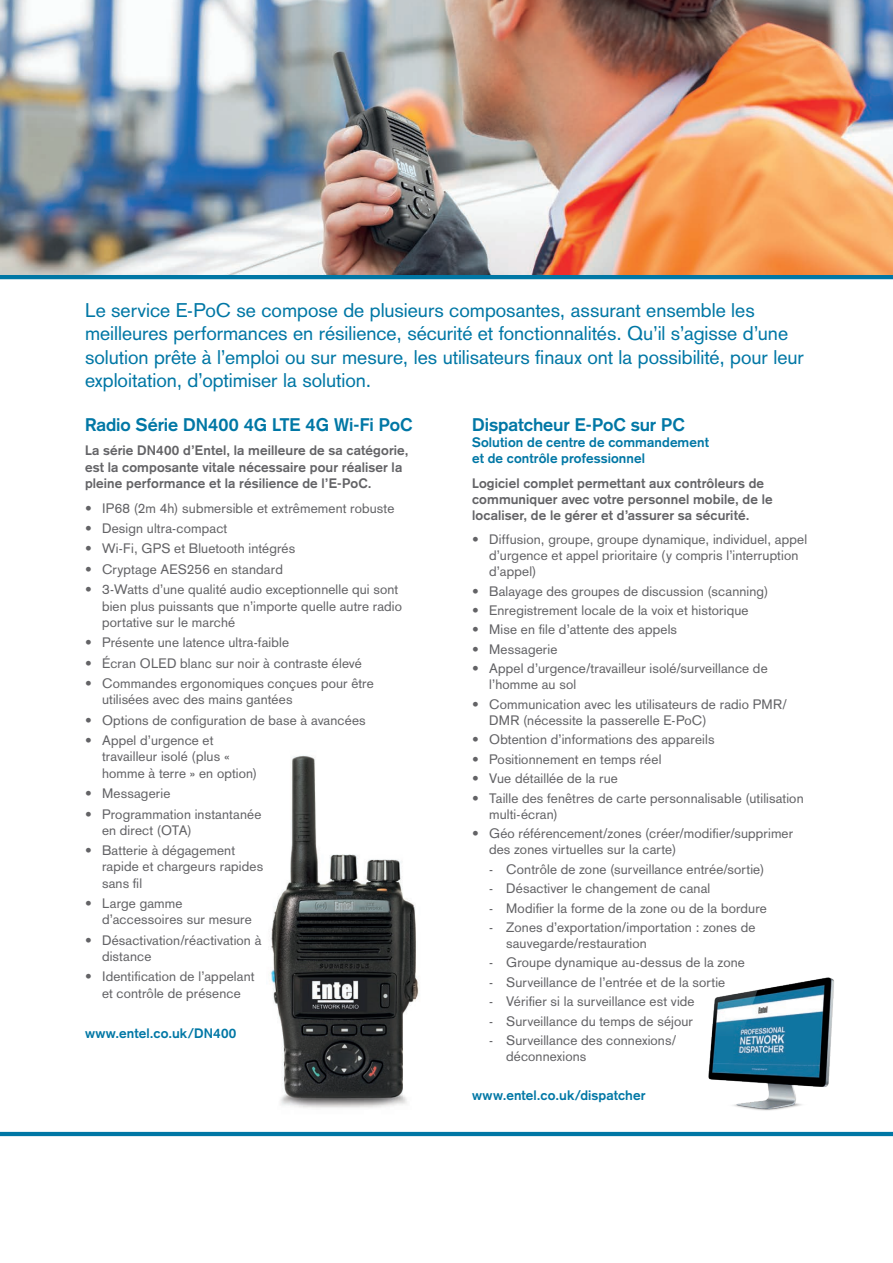
<style>
.page{position:relative;width:893px;height:1263px;background:#fff}
.page>*{position:absolute;margin:0;border:0;box-sizing:border-box;transform-origin:0 0}
.t1{font:19.5px/23.4px "Akzidenz Grotesk";color:#0077a5}
.t2{font:700 18px "Akzidenz Grotesk";color:#0077a5}
.t3{font:13.5px/16.2px "Akzidenz Grotesk";letter-spacing:.01em;color:#636366}
.t4{font:700 13.5px/16.2px "Akzidenz Grotesk";letter-spacing:.01em;color:#636366}
.t5{font:700 13.5px/16.2px "Akzidenz Grotesk";letter-spacing:.01em;color:#0077a5}
</style>
<div class="page">
<img style="left:0;top:0;width:893px;height:275px">
<img style="left:270px;top:755px;width:149px;height:353px">
<hr style="left:0;top:275px;width:893px;height:4px;background:#0077a5">
<hr style="left:0;top:1132px;width:893px;height:4px;background:#0077a5">
<img style="left:701px;top:977px;width:157px;height:155px">
<p class="t1" style="left:85px;top:298px;width:720px">Le service E-PoC se compose de plusieurs composantes, assurant ensemble les meilleures performances en résilience, sécurité et fonctionnalités. Qu’il s’agisse d’une solution prête à l’emploi ou sur mesure, les utilisateurs finaux ont la possibilité, pour leur exploitation, d’optimiser la solution.</p>
<h2 class="t2" style="left:85px;top:414px;width:329px">Radio Série DN400 4G LTE 4G Wi-Fi PoC</h2>
<p class="t4" style="left:85px;top:442px;width:325px">La série DN400 d’Entel, la meilleure de sa catégorie, est la composante vitale nécessaire pour réaliser la pleine performance et la résilience de l’E-PoC.</p>
<p class="t3" style="left:85px;top:500px;width:311px">• IP68 (2m 4h) submersible et extrêmement robuste</p>
<p class="t3" style="left:85px;top:520px;width:144px">• Design ultra-compact</p>
<p class="t3" style="left:85px;top:541px;width:212px">• Wi-Fi, GPS et Bluetooth intégrés</p>
<p class="t3" style="left:85px;top:561px;width:199px">• Cryptage AES256 en standard</p>
<p class="t3" style="left:102px;top:581px;width:302px;text-indent:-17px">• 3-Watts d’une qualité audio exceptionnelle qui sont bien plus puissants que n’importe quelle autre radio portative sur le marché</p>
<p class="t3" style="left:85px;top:634px;width:206px">• Présente une latence ultra-faible</p>
<p class="t3" style="left:85px;top:655px;width:278px">• Écran OLED blanc sur noir à contraste élevé</p>
<p class="t3" style="left:102px;top:675px;width:273px;text-indent:-17px">• Commandes ergonomiques conçues pour être utilisées avec des mains gantées</p>
<p class="t3" style="left:85px;top:712px;width:282px">• Options de configuration de base à avancées</p>
<p class="t3" style="left:102px;top:732px;width:157px;text-indent:-17px">• Appel d’urgence et travailleur isolé (plus « homme à terre » en option)</p>
<p class="t3" style="left:85px;top:785px;width:87px">• Messagerie</p>
<p class="t3" style="left:102px;top:806px;width:161px;text-indent:-17px">• Programmation instantanée en direct (OTA)</p>
<p class="t3" style="left:102px;top:842px;width:163px;text-indent:-17px">• Batterie à dégagement rapide et chargeurs rapides sans fil</p>
<p class="t3" style="left:102px;top:895px;width:151px;text-indent:-17px">• Large gamme d’accessoires sur mesure</p>
<p class="t3" style="left:102px;top:932px;width:161px;text-indent:-17px">• Désactivation/réactivation à distance</p>
<p class="t3" style="left:85px;top:968px;width:171px;text-align:center">• Identification de l’appelant et contrôle de présence</p>
<p class="t5" style="left:85px;top:1025px;width:153px">www.entel.co.uk/DN400</p>
<h2 class="t2" style="left:472px;top:414px;width:214px">Dispatcheur E-PoC sur PC</h2>
<p class="t5" style="left:472px;top:434px;width:238px">Solution de centre de commandement et de contrôle professionnel</p>
<p class="t4" style="left:472px;top:475px;width:302px">Logiciel complet permettant aux contrôleurs de communiquer avec votre personnel mobile, de le localiser, de le gérer et d’assurer sa sécurité.</p>
<p class="t3" style="left:489px;top:531px;width:319px;text-indent:-17px">• Diffusion, groupe, groupe dynamique, individuel, appel d’urgence et appel prioritaire (y compris l’interruption d’appel)</p>
<p class="t3" style="left:472px;top:583px;width:298px">• Balayage des groupes de discussion (scanning)</p>
<p class="t3" style="left:472px;top:602px;width:278px">• Enregistrement locale de la voix et historique</p>
<p class="t3" style="left:472px;top:622px;width:206px">• Mise en file d’attente des appels</p>
<p class="t3" style="left:472px;top:641px;width:87px">• Messagerie</p>
<p class="t3" style="left:489px;top:660px;width:280px;text-indent:-17px">• Appel d’urgence/travailleur isolé/surveillance de l’homme au sol</p>
<p class="t3" style="left:489px;top:696px;width:299px;text-indent:-17px">• Communication avec les utilisateurs de radio PMR/<br>DMR (nécessite la passerelle E-PoC)</p>
<p class="t3" style="left:472px;top:731px;width:244px">• Obtention d’informations des appareils</p>
<p class="t3" style="left:472px;top:751px;width:191px">• Positionnement en temps réel</p>
<p class="t3" style="left:472px;top:770px;width:147px">• Vue détaillée de la rue</p>
<p class="t3" style="left:489px;top:790px;width:316px;text-indent:-17px">• Taille des fenêtres de carte personnalisable (utilisation multi-écran)</p>
<p class="t3" style="left:489px;top:825px;width:306px;text-indent:-17px">• Géo référencement/zones (créer/modifier/supprimer des zones virtuelles sur la carte)</p>
<p class="t3" style="left:489px;top:861px;width:277px">- Contrôle de zone (surveillance entrée/sortie)</p>
<p class="t3" style="left:489px;top:880px;width:223px">- Désactiver le changement de canal</p>
<p class="t3" style="left:489px;top:900px;width:279px">- Modifier la forme de la zone ou de la bordure</p>
<p class="t3" style="left:506px;top:919px;width:251px;text-indent:-17px">- Zones d’exportation/importation : zones de sauvegarde/restauration</p>
<p class="t3" style="left:489px;top:955px;width:257px">- Groupe dynamique au-dessus de la zone</p>
<p class="t3" style="left:489px;top:974px;width:238px">- Surveillance de l’entrée et de la sortie</p>
<p class="t3" style="left:489px;top:993px;width:207px">- Vérifier si la surveillance est vide</p>
<p class="t3" style="left:489px;top:1013px;width:205px">- Surveillance du temps de séjour</p>
<p class="t3" style="left:506px;top:1032px;width:172px;text-indent:-17px">- Surveillance des connexions/ déconnexions</p>
<p class="t5" style="left:472px;top:1087px;width:175px">www.entel.co.uk/dispatcher</p>
</div>
